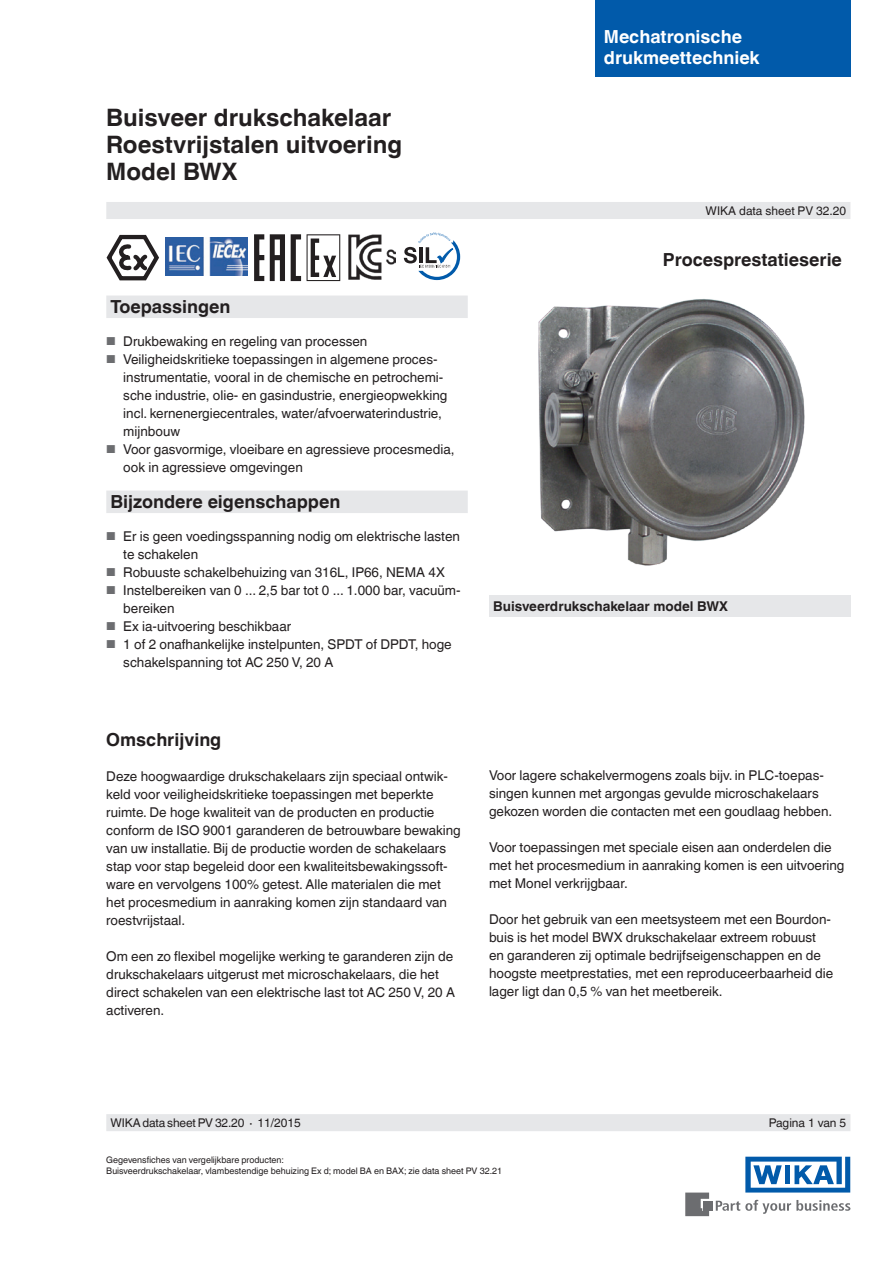
<style>
.page{position:relative;width:893px;height:1263px;background:#fff}
.page>*{position:absolute;margin:0;border:0;box-sizing:border-box;transform-origin:0 0}
.t1{font:700 24px/27px "Helvetica World";color:#231f20}
.t2{font:700 18px "Helvetica World";color:#231f20}
.t3{font:700 18px/21px "Helvetica World";color:#fff}
.t4{font:13.5px/18px "Helvetica World";color:#231f20}
.t5{font:700 13.5px "Helvetica World";color:#231f20}
.t6{font:12px "Helvetica World";color:#231f20}
.t7{font:9px/10.5px "Helvetica World";color:#231f20}
.s1{font-size:11.55px;color:#6c6d70}
</style>
<div class="page">
<svg style="left:716px;top:1200px;width:134px;height:14px"></svg>
<div style="left:703px;top:1201px;width:9px;height:9px;background:#6c6d70"></div>
<svg style="left:685px;top:1192px;width:24px;height:24px"></svg>
<svg style="left:745px;top:1157px;width:105px;height:35px"></svg>
<div style="left:106px;top:202px;width:744px;height:17px;background:#e6e7e9"></div>
<div style="left:106px;top:1114px;width:744px;height:17px;background:#e6e7e9"></div>
<img style="left:538px;top:299px;width:267px;height:267px">
<div style="left:489px;top:595px;width:361px;height:22px;background:#e6e7e9"></div>
<div style="left:106px;top:295px;width:362px;height:23px;background:#e6e7e9"></div>
<div style="left:106px;top:490px;width:362px;height:23px;background:#e6e7e9"></div>
<div style="left:595px;top:0;width:255px;height:77px;background:#015aaa"></div>
<svg style="left:106px;top:234px;width:53px;height:47px"></svg>
<img style="left:165px;top:238px;width:83px;height:37px">
<svg style="left:254px;top:234px;width:10px;height:47px"></svg>
<svg style="left:291px;top:234px;width:10px;height:47px"></svg>
<svg style="left:270px;top:234px;width:15px;height:47px"></svg>
<svg style="left:307px;top:234px;width:33px;height:47px"></svg>
<svg style="left:404px;top:232px;width:56px;height:48px"></svg>
<img style="left:348px;top:234px;width:48px;height:45px">
<h1 class="t1" style="left:106px;top:104px;width:297px">Buisveer drukschakelaar<br>Roestvrijstalen uitvoering<br>Model BWX</h1>
<h2 class="t2" style="left:111px;top:296px;width:122px">Toepassingen</h2>
<p class="t4" style="left:106px;top:332px;width:263px"><span class="s1">■</span> Drukbewaking en regeling van processen</p>
<p class="t4" style="left:123px;top:350px;width:326px;text-indent:-17px"><span class="s1">■</span> Veiligheidskritieke toepassingen in algemene proces&shy;instrumentatie, vooral in de chemische en petrochemi&shy;sche industrie, olie- en gasindustrie, energieopwekking incl. kernenergiecentrales, water/afvoerwaterindustrie, mijnbouw</p>
<p class="t4" style="left:123px;top:440px;width:333px;text-indent:-17px"><span class="s1">■</span> Voor gasvormige, vloeibare en agressieve procesmedia, ook in agressieve omgevingen</p>
<h2 class="t2" style="left:111px;top:491px;width:231px">Bijzondere eigenschappen</h2>
<p class="t4" style="left:123px;top:527px;width:338px;text-indent:-17px"><span class="s1">■</span> Er is geen voedingsspanning nodig om elektrische lasten te schakelen</p>
<p class="t4" style="left:106px;top:563px;width:340px"><span class="s1">■</span> Robuuste schakelbehuizing van 316L, IP66, NEMA 4X</p>
<p class="t4" style="left:123px;top:581px;width:339px;text-indent:-17px"><span class="s1">■</span> Instelbereiken van 0 ... 2,5 bar tot 0 ... 1.000 bar, vacuüm&shy;bereiken</p>
<p class="t4" style="left:106px;top:617px;width:186px"><span class="s1">■</span> Ex ia-uitvoering beschikbaar</p>
<p class="t4" style="left:123px;top:635px;width:330px;text-indent:-17px"><span class="s1">■</span> 1 of 2 onafhankelijke instelpunten, SPDT of DPDT, hoge schakelspanning tot AC 250 V, 20 A</p>
<h2 class="t2" style="left:106px;top:730px;width:117px">Omschrijving</h2>
<p class="t4" style="left:106px;top:767px;width:356px">Deze hoogwaardige drukschakelaars zijn speciaal ontwik&shy;keld voor veiligheidskritieke toepassingen met beperkte ruimte. De hoge kwaliteit van de producten en productie conform de ISO 9001 garanderen de betrouwbare bewaking van uw installatie. Bij de productie worden de schakelaars stap voor stap begeleid door een kwaliteitsbewakingssoft&shy;ware en vervolgens 100% getest. Alle materialen die met het procesmedium in aanraking komen zijn standaard van roestvrijstaal.</p>
<p class="t4" style="left:106px;top:947px;width:350px">Om een zo flexibel mogelijke werking te garanderen zijn de drukschakelaars uitgerust met microschakelaars, die het direct schakelen van een elektrische last tot AC 250 V, 20 A activeren.</p>
<h2 class="t3" style="left:604px;top:26px;width:157px">Mechatronische drukmeettechniek</h2>
<h2 class="t3" style="left:608px;top:26px;width:167px">Elektrische tempera uurmeting</h2>
<p class="t6" style="left:706px;top:204px;width:142px">WIKA data sheet PV 32.20</p>
<h2 class="t2" style="left:663px;top:249px;width:181px">Procesprestatieserie</h2>
<p class="t5" style="left:493px;top:598px;width:236px">Buisveerdrukschakelaar model BWX</p>
<p class="t4" style="left:489px;top:767px;width:345px">Voor lagere schakelvermogens zoals bijv. in PLC-toepas&shy;singen kunnen met argongas gevulde microschakelaars gekozen worden die contacten met een goudlaag hebben.</p>
<p class="t4" style="left:489px;top:839px;width:357px">Voor toepassingen met speciale eisen aan onderdelen die met het procesmedium in aanraking komen is een uitvoering met Monel verkrijgbaar.</p>
<p class="t4" style="left:489px;top:911px;width:346px">Door het gebruik van een meetsysteem met een Bourdon&shy;buis is het model BWX drukschakelaar extreem robuust en garanderen zij optimale bedrijfseigenschappen en de hoogste meetprestaties, met een reproduceerbaarheid die lager ligt dan 0,5 % van het meetbereik.</p>
<p class="t6" style="left:111px;top:1116px;width:192px">WIKA data sheet PV 32.20 ∙ 11/2015</p>
<p class="t6" style="left:769px;top:1116px;width:79px">Pagina 1 van 5</p>
<p class="t7" style="left:106px;top:1155px;width:397px">Gegevensfiches van vergelijkbare producten:<br>Buisveerdrukschakelaar, vlambestendige behuizing Ex d; model BA en BAX; zie data sheet PV 32.21</p>
</div>
